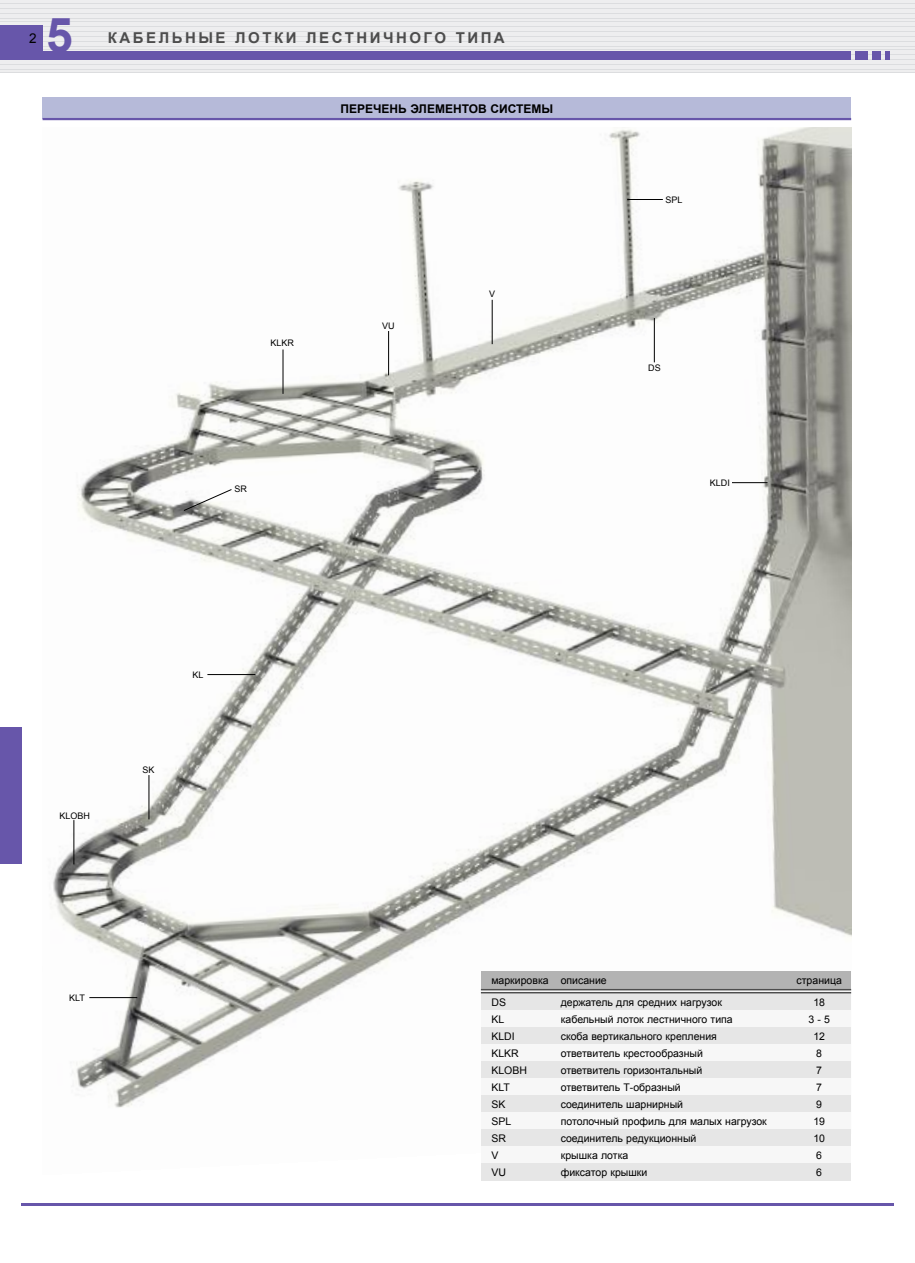
<style>
.page{position:relative;width:915px;height:1263px;background:#fff}
.page>*{position:absolute;margin:0;border:0;box-sizing:border-box;transform-origin:0 0}
.t1{font:700 48px "Arial";color:#6756aa}
.t2{font:700 15px "Arial";letter-spacing:.165em;color:#4d4d4d}
.t3{font:13.5px "Arial";color:#000}
.t4{font:700 12px "Arial";color:#000}
.t5{font:10.5px "Arial";color:#000}
.t6{font:9px "Arial";color:#000}
</style>
<div class="page">
<hr style="left:21px;top:1203px;width:872px;height:2px;background:#6756aa">
<div style="left:0;top:727px;width:21px;height:136px;background:#6756aa"></div>
<div style="left:0;top:0;width:914px;height:72px;background:linear-gradient(to right,#e6e7e8,#e6e6e8)"></div>
<hr style="left:0;top:0;width:914px;height:1px;background:#eeeeef">
<hr style="left:0;top:1px;width:914px;height:2px;background:#eeeeef">
<hr style="left:0;top:4px;width:914px;height:1px;background:#eeeeef">
<hr style="left:0;top:7px;width:914px;height:1px;background:#eeeeef">
<hr style="left:0;top:9px;width:914px;height:1px;background:#eeeeef">
<hr style="left:0;top:12px;width:914px;height:1px;background:#eeeeef">
<hr style="left:0;top:14px;width:914px;height:2px;background:#eeeeef">
<hr style="left:0;top:17px;width:914px;height:1px;background:#eeeeef">
<hr style="left:0;top:19px;width:914px;height:2px;background:#eeeeef">
<hr style="left:0;top:22px;width:914px;height:1px;background:#eeeeef">
<hr style="left:0;top:24px;width:914px;height:2px;background:#eeeeef">
<hr style="left:0;top:27px;width:914px;height:1px;background:#eeeeef">
<hr style="left:0;top:30px;width:914px;height:1px;background:#eeeeef">
<hr style="left:0;top:32px;width:914px;height:1px;background:#eeeeef">
<hr style="left:0;top:35px;width:914px;height:1px;background:#eeeeef">
<hr style="left:0;top:37px;width:914px;height:1px;background:#eeeeef">
<hr style="left:0;top:40px;width:914px;height:1px;background:#eeeeef">
<hr style="left:0;top:42px;width:914px;height:2px;background:#eeeeef">
<hr style="left:0;top:45px;width:914px;height:1px;background:#eeeeef">
<hr style="left:0;top:47px;width:914px;height:2px;background:#eeeeef">
<hr style="left:0;top:50px;width:914px;height:1px;background:#eeeeef">
<hr style="left:0;top:53px;width:914px;height:1px;background:#eeeeef">
<hr style="left:0;top:55px;width:914px;height:1px;background:#eeeeef">
<hr style="left:0;top:58px;width:914px;height:1px;background:#eeeeef">
<hr style="left:0;top:60px;width:914px;height:1px;background:#eeeeef">
<hr style="left:0;top:63px;width:914px;height:1px;background:#eeeeef">
<hr style="left:0;top:65px;width:914px;height:2px;background:#eeeeef">
<hr style="left:0;top:68px;width:914px;height:1px;background:#eeeeef">
<hr style="left:0;top:70px;width:914px;height:2px;background:#eeeeef">
<div style="left:38px;top:51px;width:812px;height:9px;background:#6756aa"></div>
<div style="left:855px;top:51px;width:12px;height:9px;background:#6756aa"></div>
<div style="left:872px;top:51px;width:8px;height:9px;background:#6756aa"></div>
<div style="left:884px;top:51px;width:5px;height:9px;background:#6756aa"></div>
<div style="left:0;top:26px;width:43px;height:34px;background:#6756aa"></div>
<div style="left:43px;top:98px;width:807px;height:21px;background:#b6bad9"></div>
<hr style="left:43px;top:118px;width:807px;height:2px;background:#6756aa">
<img style="left:53px;top:127px;width:797px;height:981px">
<hr style="left:149px;top:775px;width:1px;height:44px;background:#000">
<hr style="left:74px;top:820px;width:1px;height:44px;background:#000">
<hr style="left:283px;top:349px;width:1px;height:45px;background:#000">
<hr style="left:388px;top:331px;width:1px;height:44px;background:#000">
<hr style="left:492px;top:300px;width:1px;height:44px;background:#000">
<hr style="left:654px;top:318px;width:1px;height:44px;background:#000">
<hr style="left:627px;top:199px;width:35px;height:1px;background:#000">
<hr style="left:731px;top:482px;width:36px;height:1px;background:#000">
<hr style="left:89px;top:997px;width:48px;height:1px;background:#000">
<hr style="left:207px;top:674px;width:48px;height:1px;background:#000">
<svg style="left:183px;top:489px;width:49px;height:22px"></svg>
<div style="left:480px;top:972px;width:73px;height:17px;background:#b3b3b3"></div>
<div style="left:553px;top:972px;width:234px;height:17px;background:#b3b3b3"></div>
<div style="left:787px;top:972px;width:63px;height:17px;background:#b3b3b3"></div>
<div style="left:480px;top:993px;width:73px;height:17px;background:#e6e6e6"></div>
<div style="left:553px;top:993px;width:234px;height:17px;background:#e6e6e6"></div>
<div style="left:787px;top:993px;width:63px;height:17px;background:#e6e6e6"></div>
<div style="left:480px;top:1010px;width:73px;height:17px;background:#f7f7f7"></div>
<div style="left:553px;top:1010px;width:234px;height:17px;background:#f7f7f7"></div>
<div style="left:787px;top:1010px;width:63px;height:17px;background:#f7f7f7"></div>
<div style="left:480px;top:1027px;width:73px;height:17px;background:#e6e6e6"></div>
<div style="left:553px;top:1027px;width:234px;height:17px;background:#e6e6e6"></div>
<div style="left:787px;top:1027px;width:63px;height:17px;background:#e6e6e6"></div>
<div style="left:480px;top:1044px;width:73px;height:17px;background:#f7f7f7"></div>
<div style="left:553px;top:1044px;width:234px;height:17px;background:#f7f7f7"></div>
<div style="left:787px;top:1044px;width:63px;height:17px;background:#f7f7f7"></div>
<div style="left:480px;top:1061px;width:73px;height:17px;background:#e6e6e6"></div>
<div style="left:553px;top:1061px;width:234px;height:17px;background:#e6e6e6"></div>
<div style="left:787px;top:1061px;width:63px;height:17px;background:#e6e6e6"></div>
<div style="left:480px;top:1078px;width:73px;height:17px;background:#f7f7f7"></div>
<div style="left:553px;top:1078px;width:234px;height:17px;background:#f7f7f7"></div>
<div style="left:787px;top:1078px;width:63px;height:17px;background:#f7f7f7"></div>
<div style="left:480px;top:1095px;width:73px;height:17px;background:#e6e6e6"></div>
<div style="left:553px;top:1095px;width:234px;height:17px;background:#e6e6e6"></div>
<div style="left:787px;top:1095px;width:63px;height:17px;background:#e6e6e6"></div>
<div style="left:480px;top:1112px;width:73px;height:17px;background:#f7f7f7"></div>
<div style="left:553px;top:1112px;width:234px;height:17px;background:#f7f7f7"></div>
<div style="left:787px;top:1112px;width:63px;height:17px;background:#f7f7f7"></div>
<div style="left:480px;top:1129px;width:73px;height:17px;background:#e6e6e6"></div>
<div style="left:553px;top:1129px;width:234px;height:17px;background:#e6e6e6"></div>
<div style="left:787px;top:1129px;width:63px;height:17px;background:#e6e6e6"></div>
<div style="left:480px;top:1146px;width:73px;height:17px;background:#f7f7f7"></div>
<div style="left:553px;top:1146px;width:234px;height:17px;background:#f7f7f7"></div>
<div style="left:787px;top:1146px;width:63px;height:17px;background:#f7f7f7"></div>
<div style="left:480px;top:1163px;width:73px;height:17px;background:#e6e6e6"></div>
<div style="left:553px;top:1163px;width:234px;height:17px;background:#e6e6e6"></div>
<div style="left:787px;top:1163px;width:63px;height:17px;background:#e6e6e6"></div>
<hr style="left:480px;top:989px;width:370px;height:1px;background:#4d4d4d">
<hr style="left:480px;top:992px;width:370px;height:1px;background:#4d4d4d">
<p class="t3" style="left:29px;top:31px;width:9px">2</p>
<h1 class="t1" style="left:46px;top:9px;width:28px">5</h1>
<h2 class="t2" style="left:108px;top:30px;width:398px">КАБЕЛЬНЫЕ ЛОТКИ ЛЕСТНИЧНОГО ТИПА</h2>
<p class="t4" style="left:340px;top:102px;width:214px">ПЕРЕЧЕНЬ ЭЛЕМЕНТОВ СИСТЕМЫ</p>
<p class="t6" style="left:270px;top:338px;width:25px">KLKR</p>
<p class="t6" style="left:234px;top:484px;width:14px">SR</p>
<p class="t6" style="left:382px;top:320px;width:14px">VU</p>
<p class="t6" style="left:489px;top:289px;width:8px">V</p>
<p class="t6" style="left:665px;top:194px;width:19px">SPL</p>
<p class="t6" style="left:648px;top:363px;width:14px">DS</p>
<p class="t6" style="left:709px;top:478px;width:22px">KLDI</p>
<p class="t6" style="left:60px;top:810px;width:32px">KLOBH</p>
<p class="t6" style="left:142px;top:764px;width:14px">SK</p>
<p class="t6" style="left:192px;top:670px;width:13px">KL</p>
<p class="t6" style="left:69px;top:992px;width:17px">KLT</p>
<p class="t5" style="left:491px;top:974px;width:117px">маркировка описание</p>
<p class="t5" style="left:796px;top:974px;width:47px">страница</p>
<p class="t5" style="left:491px;top:996px;width:16px">DS</p>
<p class="t5" style="left:560px;top:996px;width:163px">держатель для средних нагрузок</p>
<p class="t5" style="left:813px;top:996px;width:13px">18</p>
<p class="t5" style="left:491px;top:1013px;width:14px">KL</p>
<p class="t5" style="left:560px;top:1013px;width:173px">кабельный лоток лестничного типа</p>
<p class="t5" style="left:808px;top:1013px;width:23px">3-5</p>
<p class="t5" style="left:491px;top:1030px;width:25px">KLDI</p>
<p class="t5" style="left:560px;top:1030px;width:158px">скоба вертикального крепления</p>
<p class="t5" style="left:813px;top:1030px;width:13px">12</p>
<p class="t5" style="left:491px;top:1047px;width:29px">KLKR</p>
<p class="t5" style="left:560px;top:1047px;width:144px">ответвитель крестообразный</p>
<p class="t5" style="left:816px;top:1047px;width:7px">8</p>
<p class="t5" style="left:491px;top:1064px;width:37px">KLOBH</p>
<p class="t5" style="left:560px;top:1064px;width:143px">ответвитель горизонтальный</p>
<p class="t5" style="left:816px;top:1064px;width:7px">7</p>
<p class="t5" style="left:491px;top:1081px;width:20px">KLT</p>
<p class="t5" style="left:560px;top:1081px;width:121px">ответвитель Т-образный</p>
<p class="t5" style="left:816px;top:1081px;width:7px">7</p>
<p class="t5" style="left:491px;top:1098px;width:16px">SK</p>
<p class="t5" style="left:560px;top:1098px;width:124px">соединитель шарнирный</p>
<p class="t5" style="left:816px;top:1098px;width:7px">9</p>
<p class="t5" style="left:491px;top:1115px;width:21px">SPL</p>
<p class="t5" style="left:560px;top:1115px;width:207px">потолочный профиль для малых нагрузок</p>
<p class="t5" style="left:813px;top:1115px;width:13px">19</p>
<p class="t5" style="left:491px;top:1132px;width:16px">SR</p>
<p class="t5" style="left:560px;top:1132px;width:137px">соединитель редукционный</p>
<p class="t5" style="left:813px;top:1132px;width:13px">10</p>
<p class="t5" style="left:491px;top:1149px;width:9px">V</p>
<p class="t5" style="left:560px;top:1149px;width:69px">крышка лотка</p>
<p class="t5" style="left:816px;top:1149px;width:7px">6</p>
<p class="t5" style="left:491px;top:1166px;width:16px">VU</p>
<p class="t5" style="left:560px;top:1166px;width:88px">фиксатор крышки</p>
<p class="t5" style="left:816px;top:1166px;width:7px">6</p>
</div>
